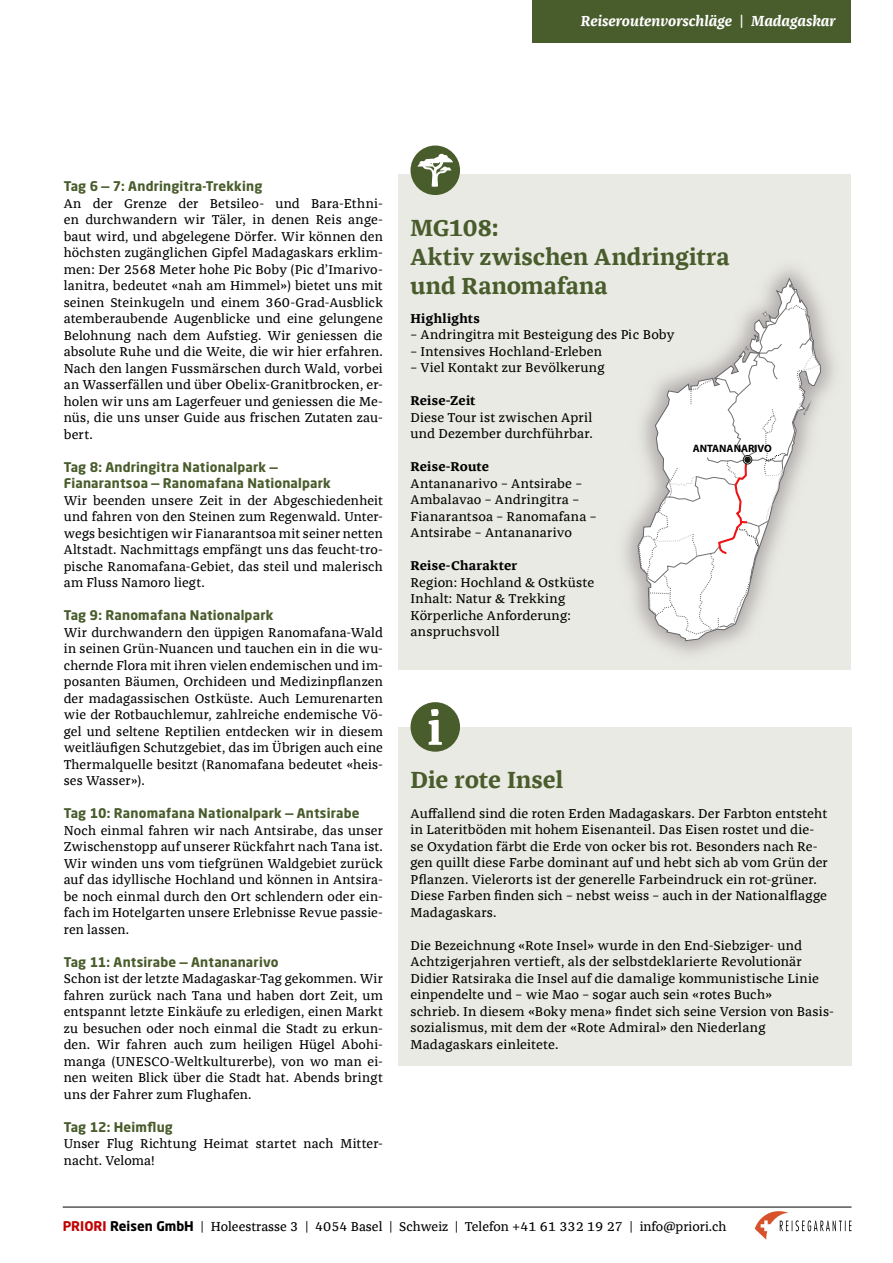
<style>
.page{position:relative;width:893px;height:1263px;background:#fff}
.page>*{position:absolute;margin:0;border:0;box-sizing:border-box;transform-origin:0 0}
.t1{font:700 24px/28.8px "Franziska Offc";letter-spacing:.005em;color:#495c2c}
.t2{font:italic 700 15px "Franziska Offc";color:#fff}
.t3{font:13.2px/16.5px "Franziska Offc";letter-spacing:.01em;color:#000}
.t4{font:700 13.2px/16.5px "Neo Sans Std";letter-spacing:.015em;color:#495c2c}
.t5{font:700 13.2px "Franziska Offc";letter-spacing:.01em;color:#000}
.t6{font:700 10.65px "Myriad Pro";color:#000}
.s1{font-family:"Neo Sans Std";font-weight:700;color:#c00304}
.s2{font-family:"Neo Sans Std";font-weight:700}
</style>
<div class="page">
<div style="left:398px;top:175px;width:452px;height:495px;background:#eaeae4"></div>
<div style="left:410px;top:146px;width:50px;height:49px;background:#495c2c;border-radius:50%"></div>
<svg style="left:417px;top:154px;width:36px;height:33px"></svg>
<svg style="left:638px;top:277px;width:183px;height:364px"></svg>
<svg style="left:638px;top:287px;width:182px;height:347px"></svg>
<div style="left:743px;top:455px;width:9px;height:9px;border:1px solid #171714;border-radius:50%"></div>
<div style="left:744px;top:456px;width:7px;height:7px;background:#171714;border-radius:50%"></div>
<div style="left:398px;top:727px;width:453px;height:339px;background:#eaeae4"></div>
<div style="left:410px;top:702px;width:50px;height:50px;background:#495c2c;border-radius:50%"></div>
<svg style="left:429px;top:709px;width:13px;height:36px"></svg>
<div style="left:531px;top:0;width:319px;height:43px;background:#495c2c"></div>
<hr style="left:63px;top:1207px;width:788px;height:1px;background:#000">
<svg style="left:755px;top:1211px;width:96px;height:29px"></svg>
<p class="t2" style="left:581px;top:12px;width:256px">Reiseroutenvorschläge | Madagaskar</p>
<p class="t4" style="left:64px;top:178px;width:200px">Tag 6 — 7: Andringitra-Trekking</p>
<p class="t3" style="left:64px;top:195px;width:321px;text-align:justify">An der Grenze der Betsileo- und Bara-Ethni&shy;en durchwandern wir Täler, in denen Reis ange&shy;baut wird, und abgelegene Dörfer. Wir können den höchsten zugänglichen Gipfel Madagaskars erklim&shy;men: Der 2568 Meter hohe Pic Boby (Pic d’Imarivo&shy;lanitra, bedeutet «nah am Himmel») bietet uns mit seinen Steinkugeln und einem 360-Grad-Ausblick atemberaubende Augenblicke und eine gelungene Belohnung nach dem Aufstieg. Wir geniessen die absolute Ruhe und die Weite, die wir hier erfahren.<br>Nach den langen Fussmärschen durch Wald, vorbei an Wasserfällen und über Obelix-Granitbrocken, er&shy;holen wir uns am Lagerfeuer und geniessen die Me&shy;nüs, die uns unser Guide aus frischen Zutaten zau&shy;bert.</p>
<p class="t4" style="left:64px;top:458px;width:269px">Tag 8: Andringitra Nationalpark —<br>Fianarantsoa — Ranomafana Nationalpark</p>
<p class="t3" style="left:64px;top:492px;width:321px;text-align:justify">Wir beenden unsere Zeit in der Abgeschiedenheit und fahren von den Steinen zum Regenwald. Unter&shy;wegs besichtigen wir Fianarantsoa mit seiner netten Altstadt. Nachmittags empfängt uns das feucht-tro&shy;pische Ranomafana-Gebiet, das steil und malerisch am Fluss Namoro liegt.</p>
<p class="t4" style="left:64px;top:607px;width:211px">Tag 9: Ranomafana Nationalpark</p>
<p class="t3" style="left:64px;top:624px;width:321px;text-align:justify">Wir durchwandern den üppigen Ranomafana-Wald in seinen Grün-Nuancen und tauchen ein in die wu&shy;chernde Flora mit ihren vielen endemischen und im&shy;posanten Bäumen, Orchideen und Medizinpflanzen der madagassischen Ostküste. Auch Lemurenarten wie der Rotbauchlemur, zahlreiche endemische Vö&shy;gel und seltene Reptilien entdecken wir in diesem weitläufigen Schutzgebiet, das im Übrigen auch eine Thermalquelle besitzt (Ranomafana bedeutet «heis&shy;ses Wasser»).</p>
<p class="t4" style="left:64px;top:805px;width:297px">Tag 10: Ranomafana Nationalpark — Antsirabe</p>
<p class="t3" style="left:64px;top:822px;width:321px;text-align:justify">Noch einmal fahren wir nach Antsirabe, das unser Zwischenstopp auf unserer Rückfahrt nach Tana ist.<br>Wir winden uns vom tiefgrünen Waldgebiet zurück auf das idyllische Hochland und können in Antsira&shy;be noch einmal durch den Ort schlendern oder ein&shy;fach im Hotelgarten unsere Erlebnisse Revue passie&shy;ren lassen.</p>
<p class="t4" style="left:64px;top:953px;width:216px">Tag 11: Antsirabe — Antananarivo</p>
<p class="t3" style="left:64px;top:971px;width:321px;text-align:justify">Schon ist der letzte Madagaskar-Tag gekommen. Wir fahren zurück nach Tana und haben dort Zeit, um entspannt letzte Einkäufe zu erledigen, einen Markt zu besuchen oder noch einmal die Stadt zu erkun&shy;den. Wir fahren auch zum heiligen Hügel Abohi&shy;manga (UNESCO-Weltkulturerbe), von wo man ei&shy;nen weiten Blick über die Stadt hat. Abends bringt uns der Fahrer zum Flughafen.</p>
<p class="t4" style="left:64px;top:1118px;width:111px">Tag 12: Heimflug</p>
<p class="t3" style="left:64px;top:1136px;width:321px">Unser Flug Richtung Heimat startet nach Mitter&shy;nacht. Veloma!</p>
<h1 class="t1" style="left:410px;top:214px;width:321px">MG108:<br>Aktiv zwischen Andringitra und Ranomafana</h1>
<p class="t5" style="left:410px;top:311px;width:71px">Highlights</p>
<p class="t3" style="left:410px;top:327px;width:266px">– Andringitra mit Besteigung des Pic Boby</p>
<p class="t3" style="left:410px;top:343px;width:193px">– Intensives Hochland-Erleben</p>
<p class="t3" style="left:410px;top:360px;width:196px">– Viel Kontakt zur Bevölkerung</p>
<p class="t5" style="left:410px;top:393px;width:67px">Reise-Zeit</p>
<p class="t3" style="left:410px;top:409px;width:184px">Diese Tour ist zwischen April und Dezember durchführbar.</p>
<p class="t5" style="left:410px;top:459px;width:80px">Reise-Route</p>
<p class="t3" style="left:410px;top:475px;width:188px">Antananarivo – Antsirabe –<br>Ambalavao – Andringitra –<br>Fianarantsoa – Ranomafana –<br>Antsirabe – Antananarivo</p>
<p class="t5" style="left:410px;top:558px;width:108px">Reise-Charakter</p>
<p class="t3" style="left:410px;top:574px;width:185px">Region: Hochland &amp; Ostküste<br>Inhalt: Natur &amp; Trekking<br>Körperliche Anforderung: anspruchsvoll</p>
<p class="t6" style="left:693px;top:442px;width:81px">ANTANANARIVO</p>
<h1 class="t1" style="left:410px;top:766px;width:154px">Die rote Insel</h1>
<p class="t3" style="left:410px;top:805px;width:419px">Auffallend sind die roten Erden Madagaskars. Der Farbton entsteht in Lateritböden mit hohem Eisenanteil. Das Eisen rostet und die&shy;se Oxydation färbt die Erde von ocker bis rot. Besonders nach Re&shy;gen quillt diese Farbe dominant auf und hebt sich ab vom Grün der Pflanzen. Vielerorts ist der generelle Farbeindruck ein rot-grüner.<br>Diese Farben finden sich – nebst weiss – auch in der Nationalflagge Madagaskars.</p>
<p class="t3" style="left:410px;top:937px;width:425px">Die Bezeichnung «Rote Insel» wurde in den End-Siebziger- und Achtzigerjahren vertieft, als der selbstdeklarierte Revolutionär Didier Ratsiraka die Insel auf die damalige kommunistische Linie einpendelte und – wie Mao – sogar auch sein «rotes Buch»<br>schrieb. In diesem «Boky mena» findet sich seine Version von Basis&shy;sozialismus, mit dem der «Rote Admiral» den Niederlang Madagaskars einleitete.</p>
<p class="t3" style="left:63px;top:1218px;width:665px"><span class="s1">PRIORI</span> <span class="s2">Reisen GmbH</span> | Holeestrasse 3 | 4054 Basel | Schweiz | Telefon +41 61 332 19 27 | info@priori.ch</p>
</div>
